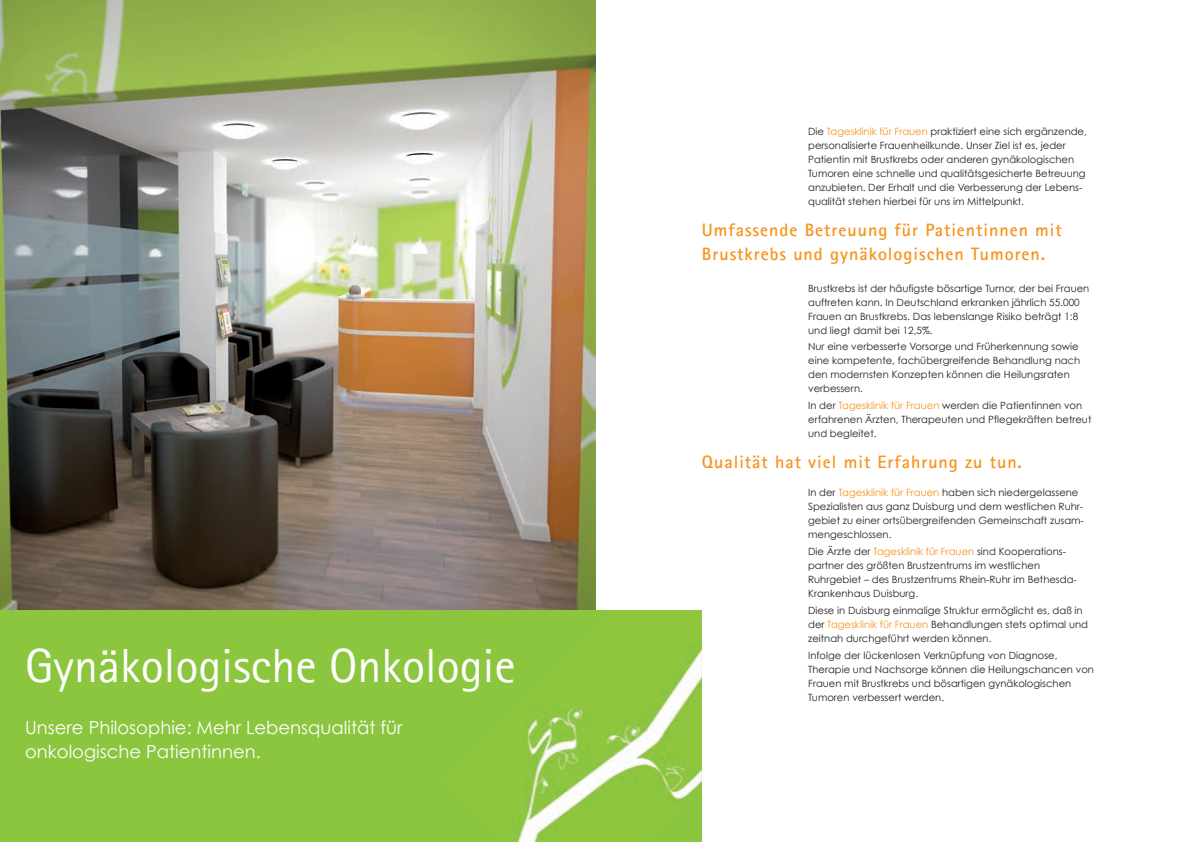
<style>
.page{position:relative;width:1191px;height:842px;background:#fff}
.page>*{position:absolute;margin:0;border:0;box-sizing:border-box;transform-origin:0 0}
.t1{font:48px "Rotis Sans Serif";color:#fff}
.t2{font:700 18px/24px "Rotis Sans Serif";letter-spacing:.055em;color:#f7931d}
.t3{font:18px/24px "Century Gothic";color:#fff}
.t4{font:10px/14px "Century Gothic";color:#231f20}
.s1{color:#f7931d}
</style>
<div class="page">
<img style="left:0;top:0;width:595px;height:610px">
<div style="left:0;top:610px;width:702px;height:232px;background:#8bc63e"></div>
<img style="left:514px;top:610px;width:188px;height:232px">
<h1 class="t1" style="left:25px;top:637px;width:492px">Gynäkologische Onkologie</h1>
<h2 class="t3" style="left:25px;top:716px;width:379px">Unsere Philosophie: Mehr Lebensqualität für onkologische Patientinnen.</h2>
<p class="t4" style="left:808px;top:124px;width:280px">Die <span class="s1">Tagesklinik für Frauen</span> praktiziert eine sich ergänzende, personalisierte Frauenheilkunde. Unser Ziel ist es, jeder Patientin mit Brustkrebs oder anderen gynäkologischen Tumoren eine schnelle und qualitätsgesicherte Betreuung anzubieten. Der Erhalt und die Verbesserung der Lebens&shy;qualität stehen hierbei für uns im Mittelpunkt.</p>
<h2 class="t2" style="left:702px;top:218px;width:361px">Umfassende Betreuung für Patientinnen mit<br>Brustkrebs und gynäkologischen Tumoren.</h2>
<p class="t4" style="left:808px;top:281px;width:283px">Brustkrebs ist der häufigste bösartige Tumor, der bei Frauen auftreten kann. In Deutschland erkranken jährlich 55.000<br>Frauen an Brustkrebs. Das lebenslange Risiko beträgt 1:8 und liegt damit bei 12,5%.</p>
<p class="t4" style="left:808px;top:340px;width:273px">Nur eine verbesserte Vorsorge und Früherkennung sowie eine kompetente, fachübergreifende Behandlung nach den modernsten Konzepten können die Heilungsraten verbessern.</p>
<p class="t4" style="left:808px;top:398px;width:285px">In der <span class="s1">Tagesklinik für Frauen</span> werden die Patientinnen von erfahrenen Ärzten, Therapeuten und Pflegekräften betreut und begleitet.</p>
<h2 class="t2" style="left:702px;top:450px;width:322px">Qualität hat viel mit Erfahrung zu tun.</h2>
<p class="t4" style="left:808px;top:485px;width:277px">In der <span class="s1">Tagesklinik für Frauen</span> haben sich niedergelassene Spezialisten aus ganz Duisburg und dem westlichen Ruhr&shy;gebiet zu einer ortsübergreifenden Gemeinschaft zusam&shy;mengeschlossen.</p>
<p class="t4" style="left:808px;top:544px;width:270px">Die Ärzte der <span class="s1">Tagesklinik für Frauen</span> sind Kooperations&shy;partner des größten Brustzentrums im westlichen Ruhrgebiet – des Brustzentrums Rhein-Ruhr im Bethesda-Krankenhaus Duisburg.</p>
<p class="t4" style="left:808px;top:603px;width:281px">Diese in Duisburg einmalige Struktur ermöglicht es, daß in der <span class="s1">Tagesklinik für Frauen</span> Behandlungen stets optimal und zeitnah durchgeführt werden können.</p>
<p class="t4" style="left:808px;top:648px;width:287px">Infolge der lückenlosen Verknüpfung von Diagnose, Therapie und Nachsorge können die Heilungschancen von Frauen mit Brustkrebs und bösartigen gynäkologischen Tumoren verbessert werden.</p>
</div>
